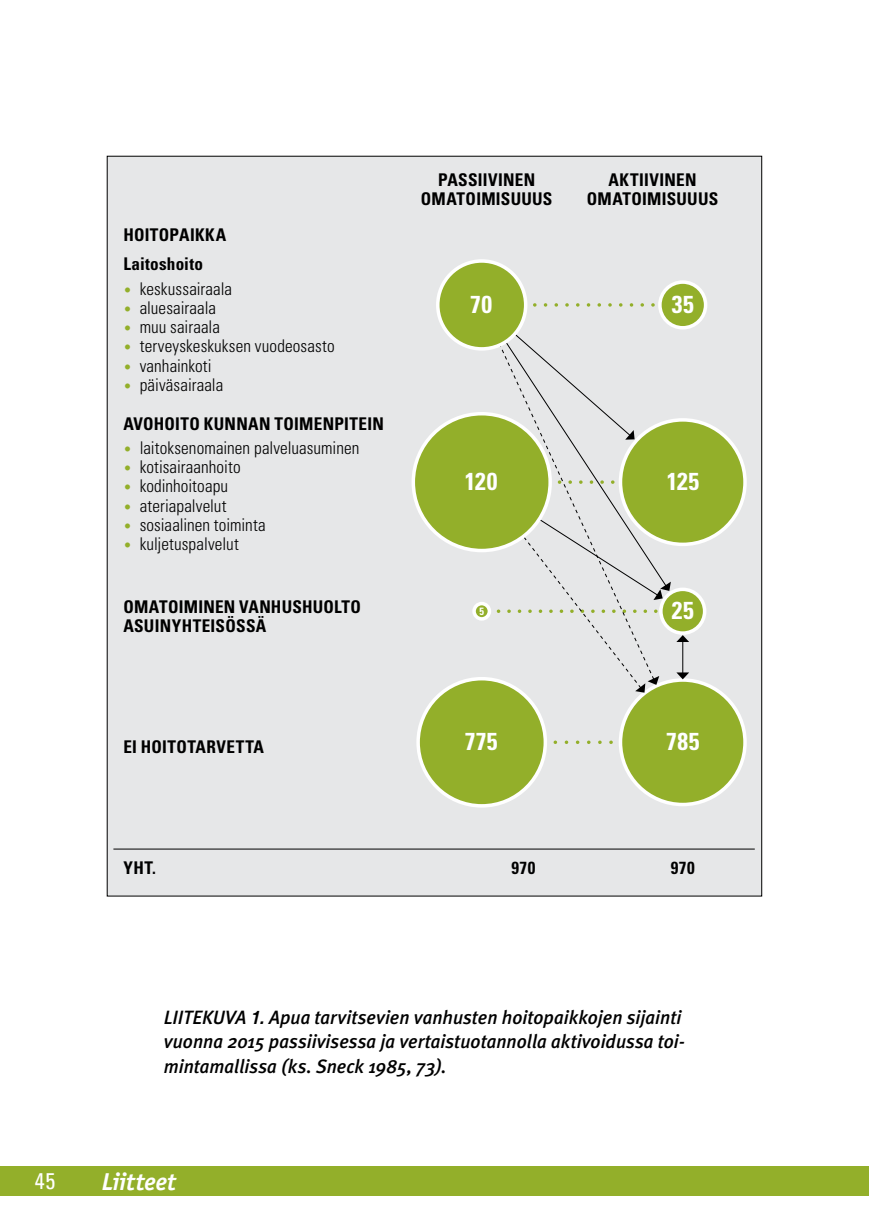
<style>
.page{position:relative;width:869px;height:1226px;background:#fff}
.page>*{position:absolute;margin:0;border:0;box-sizing:border-box;transform-origin:0 0}
.t1{font:700 condensed 24.5px "Univers";letter-spacing:.025em;color:#fff}
.t2{font:italic 700 24.5px "Officina Sans";color:#fff}
.t3{font:condensed 22.75px "Univers";color:#fff}
.t4{font:italic 500 19.25px/24.5px "Meta Plus";letter-spacing:-.005em;color:#000}
.t5{font:300 condensed 17.5px "Univers";letter-spacing:.005em;color:#000}
.t6{font:700 condensed 17.5px/19.2px "Univers";letter-spacing:.015em;color:#000}
.t7{font:700 condensed 10.5px "Univers";color:#fff}
.s1{font-size:14px;color:#93af2a}
.s2{font-family:"Akzidenz Grotesk BE"}
</style>
<div class="page">
<div style="left:0;top:1166px;width:868px;height:29px;background:#93af2a"></div>
<div style="left:107px;top:156px;width:654px;height:740px;background:#e6e7e8"></div>
<svg style="left:555px;top:740px;width:58px;height:4px"></svg>
<hr style="left:113px;top:848px;width:641px;height:1px;background:#000">
<div style="left:472px;top:601px;width:19px;height:19px;border:4px solid #fff;border-radius:50%"></div>
<div style="left:660px;top:589px;width:44px;height:44px;background:#93af2a;border-radius:50%"></div>
<div style="left:658px;top:587px;width:48px;height:47px;border:4px solid #fff;border-radius:50%"></div>
<div style="left:418px;top:678px;width:127px;height:127px;background:#93af2a;border-radius:50%"></div>
<div style="left:416px;top:677px;width:131px;height:130px;border:4px solid #fff;border-radius:50%"></div>
<div style="left:620px;top:420px;width:124px;height:124px;background:#93af2a;border-radius:50%"></div>
<div style="left:618px;top:418px;width:128px;height:128px;border:4px solid #fff;border-radius:50%"></div>
<div style="left:620px;top:680px;width:124px;height:124px;background:#93af2a;border-radius:50%"></div>
<div style="left:618px;top:678px;width:128px;height:128px;border:4px solid #fff;border-radius:50%"></div>
<div style="left:659px;top:282px;width:46px;height:46px;background:#93af2a;border-radius:50%"></div>
<div style="left:657px;top:280px;width:50px;height:49px;border:4px solid #fff;border-radius:50%"></div>
<svg style="left:480px;top:304px;width:174px;height:176px"></svg>
<svg style="left:477px;top:480px;width:193px;height:212px"></svg>
<div style="left:437px;top:261px;width:88px;height:88px;background:#93af2a;border-radius:50%"></div>
<div style="left:436px;top:259px;width:91px;height:91px;border:4px solid #fff;border-radius:50%"></div>
<div style="left:413px;top:413px;width:137px;height:137px;background:#93af2a;border-radius:50%"></div>
<div style="left:411px;top:412px;width:140px;height:140px;border:4px solid #fff;border-radius:50%"></div>
<hr style="left:682px;top:641px;width:1px;height:32px;background:#000">
<svg style="left:676px;top:672px;width:12px;height:7px"></svg>
<svg style="left:676px;top:635px;width:12px;height:7px"></svg>
<p class="t6" style="left:123px;top:220px;width:104px;line-height:29.2px">HOITOPAIKKA<br>Laitoshoito</p>
<p class="t5" style="left:123px;top:278px;width:110px"><span class="s1">•</span> keskussairaala</p>
<p class="t5" style="left:123px;top:297px;width:94px"><span class="s1">•</span> aluesairaala</p>
<p class="t5" style="left:123px;top:316px;width:98px"><span class="s1">•</span> muu sairaala</p>
<p class="t5" style="left:123px;top:336px;width:213px"><span class="s1">•</span> terveyskeskuksen vuodeosasto</p>
<p class="t5" style="left:123px;top:355px;width:90px"><span class="s1">•</span> vanhainkoti</p>
<p class="t5" style="left:123px;top:374px;width:101px"><span class="s1">•</span> päiväsairaala</p>
<p class="t6" style="left:123px;top:413px;width:262px">AVOHOITO KUNNAN TOIMENPITEIN</p>
<p class="t5" style="left:123px;top:437px;width:237px"><span class="s1">•</span> laitoksenomainen palveluasuminen</p>
<p class="t5" style="left:123px;top:456px;width:119px"><span class="s1">•</span> kotisairaanhoito</p>
<p class="t5" style="left:123px;top:475px;width:106px"><span class="s1">•</span> kodinhoitoapu</p>
<p class="t5" style="left:123px;top:495px;width:105px"><span class="s1">•</span> ateriapalvelut</p>
<p class="t5" style="left:123px;top:514px;width:144px"><span class="s1">•</span> sosiaalinen toiminta</p>
<p class="t5" style="left:123px;top:533px;width:117px"><span class="s1">•</span> kuljetuspalvelut</p>
<p class="t6" style="left:123px;top:597px;width:239px">OMATOIMINEN VANHUSHUOLTO<br>ASUINYHTEISÖSSÄ</p>
<p class="t6" style="left:421px;top:170px;width:133px;text-align:center">PASSIIVINEN<br>OMATOIMISUUUS</p>
<p class="t6" style="left:586px;top:170px;width:133px;text-align:center">AKTIIVINEN<br>OMATOIMISUUUS</p>
<h1 class="t1" style="left:470px;top:289px;width:23px">70</h1>
<h1 class="t1" style="left:671px;top:289px;width:24px">35</h1>
<h1 class="t1" style="left:464px;top:466px;width:34px">120</h1>
<h1 class="t1" style="left:666px;top:466px;width:34px">125</h1>
<p class="t7" style="left:479px;top:604px;width:6px">5</p>
<h1 class="t1" style="left:671px;top:595px;width:24px">25</h1>
<p class="t6" style="left:123px;top:737px;width:142px">EI HOITOTARVETTA</p>
<h1 class="t1" style="left:464px;top:725px;width:34px">775</h1>
<h1 class="t1" style="left:666px;top:725px;width:35px">785</h1>
<p class="t6" style="left:123px;top:858px;width:34px">YHT.</p>
<p class="t6" style="left:511px;top:858px;width:25px">970</p>
<p class="t6" style="left:670px;top:858px;width:25px">970</p>
<h2 class="t3" style="left:35px;top:1166px;width:22px">45</h2>
<p class="t4" style="left:164px;top:1004px;width:522px">Liitekuva <span class="s2">1.</span> Apua tarvitsevien vanhusten hoitopaikkojen sijainti vuonna 2015 passiivisessa ja vertaistuotannolla aktivoidussa toi&shy;mintamallissa (ks. Sneck 1985, 73).</p>
<h1 class="t2" style="left:102px;top:1167px;width:76px">Liitteet</h1>
</div>
